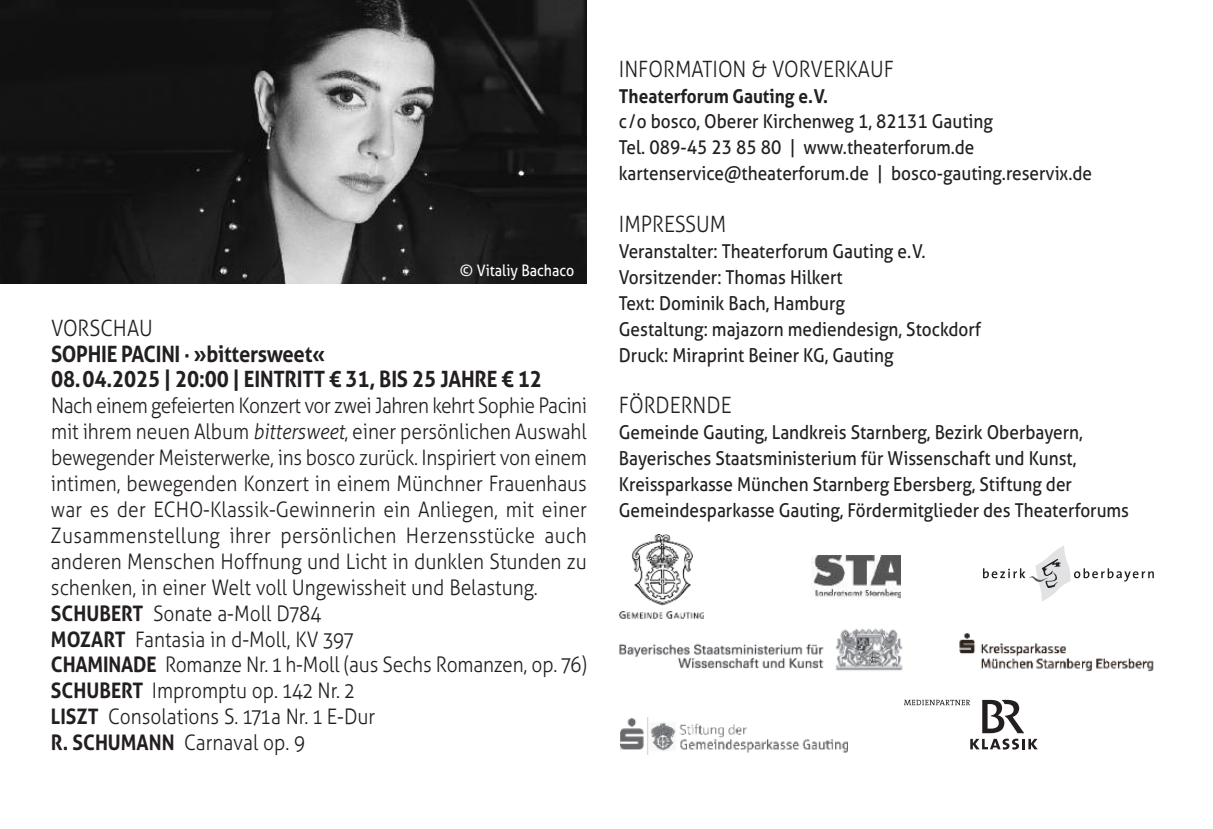
<style>
.page{position:relative;width:1213px;height:829px;background:#fff}
.page>*{position:absolute;margin:0;border:0;box-sizing:border-box;transform-origin:0 0}
.t1{font:700 22.5px/25.9px "Aller";letter-spacing:-.01em;color:#231f20;scale:.9 1}
.t2{font:300 22.5px "Aller";color:#231f20;scale:.9 1}
.t3{font:300 21.38px/25.9px "Aller";color:#231f20;scale:.9 1}
.t4{font:19.12px/25.9px "Aller";color:#231f20;scale:.9 1}
.t5{font:700 19.12px "Aller";color:#231f20;scale:.9 1}
.t6{font:15.75px "Aller";color:#fff}
.s1{font-style:italic}
.s2{font-weight:700}
</style>
<div class="page">
<img style="left:619px;top:628px;width:284px;height:43px">
<svg style="left:982px;top:699px;width:42px;height:33px"></svg>
<svg style="left:970px;top:738px;width:67px;height:11px"></svg>
<svg style="left:904px;top:699px;width:66px;height:5px"></svg>
<img style="left:620px;top:717px;width:228px;height:36px">
<img style="left:811px;top:555px;width:90px;height:44px">
<img style="left:959px;top:633px;width:195px;height:39px">
<svg style="left:983px;top:545px;width:170px;height:56px"></svg>
<img style="left:619px;top:534px;width:85px;height:85px">
<img style="left:0;top:0;width:587px;height:284px">
<p class="t6" style="left:460px;top:261px;width:116px">© Vitaliy Bachaco</p>
<p class="t2" style="left:51px;top:314px;width:115px">VORSCHAU</p>
<p class="t1" style="left:51px;top:340px;width:547px">SOPHIE PACINI · »bittersweet«<br>08.04.2025 | 20:00 | EINTRITT € 31, BIS 25 JAHRE € 12</p>
<p class="t3" style="left:51px;top:393px;width:597px">Nach einem gefeierten Konzert vor zwei Jahren kehrt Sophie Pacini mit ihrem neuen Album <span class="s1">bittersweet</span>, einer persönlichen Auswahl bewegender Meisterwerke, ins bosco zurück. Inspiriert von einem intimen, bewegenden Konzert in einem Münchner Frauenhaus war es der ECHO-Klassik-Gewinnerin ein Anliegen, mit einer zusammenstellung ihrer persönlichen Herzensstücke auch anderen Menschen Hoffnung und Licht in dunklen Stunden zu schenken, in einer Welt voll Ungewissheit und Belastung.<br><span class="s2">SCHuBERT</span> Sonate a-Moll D784<br><span class="s2">MOZART</span> Fantasia in d-Moll, KV 397<br><span class="s2">CHAMINADE</span> Romanze Nr. 1 h-Moll (aus Sechs Romanzen, op. 76)<br><span class="s2">SCHuBERT</span> Impromptu op. 142 Nr. 2<br><span class="s2">LISZT</span> Consolations S. 171a Nr. 1 E-Dur<br><span class="s2">R. SCHuMANN</span> Carnaval op. 9</p>
<p class="t2" style="left:619px;top:55px;width:307px">INFORMATION &amp; VORVERKAUF</p>
<p class="t5" style="left:619px;top:85px;width:234px">Theaterforum Gauting e.V.</p>
<p class="t4" style="left:619px;top:109px;width:527px">c/o bosco, Oberer Kirchenweg 1, 82131 Gauting<br>Tel. 089-45 23 85 80 | www.theaterforum.de kartenservice@theaterforum.de | bosco-gauting.reservix.de</p>
<p class="t2" style="left:619px;top:211px;width:121px">IMPRESSUM</p>
<p class="t4" style="left:619px;top:238px;width:404px">Veranstalter: Theaterforum Gauting e.V.<br>Vorsitzender: Thomas Hilkert<br>Text: Dominik Bach, Hamburg<br>Gestaltung: majazorn mediendesign, Stockdorf Druck: Miraprint Beiner KG, Gauting</p>
<p class="t2" style="left:619px;top:392px;width:127px">FÖRDERNDE</p>
<p class="t4" style="left:619px;top:419px;width:568px">Gemeinde Gauting, Landkreis Starnberg, Bezirk Oberbayern, Bayerisches Staatsministerium für Wissenschaft und Kunst, Kreissparkasse München Starnberg Ebersberg, Stiftung der Gemeindesparkasse Gauting, Fördermitglieder des Theaterforums</p>
</div>
